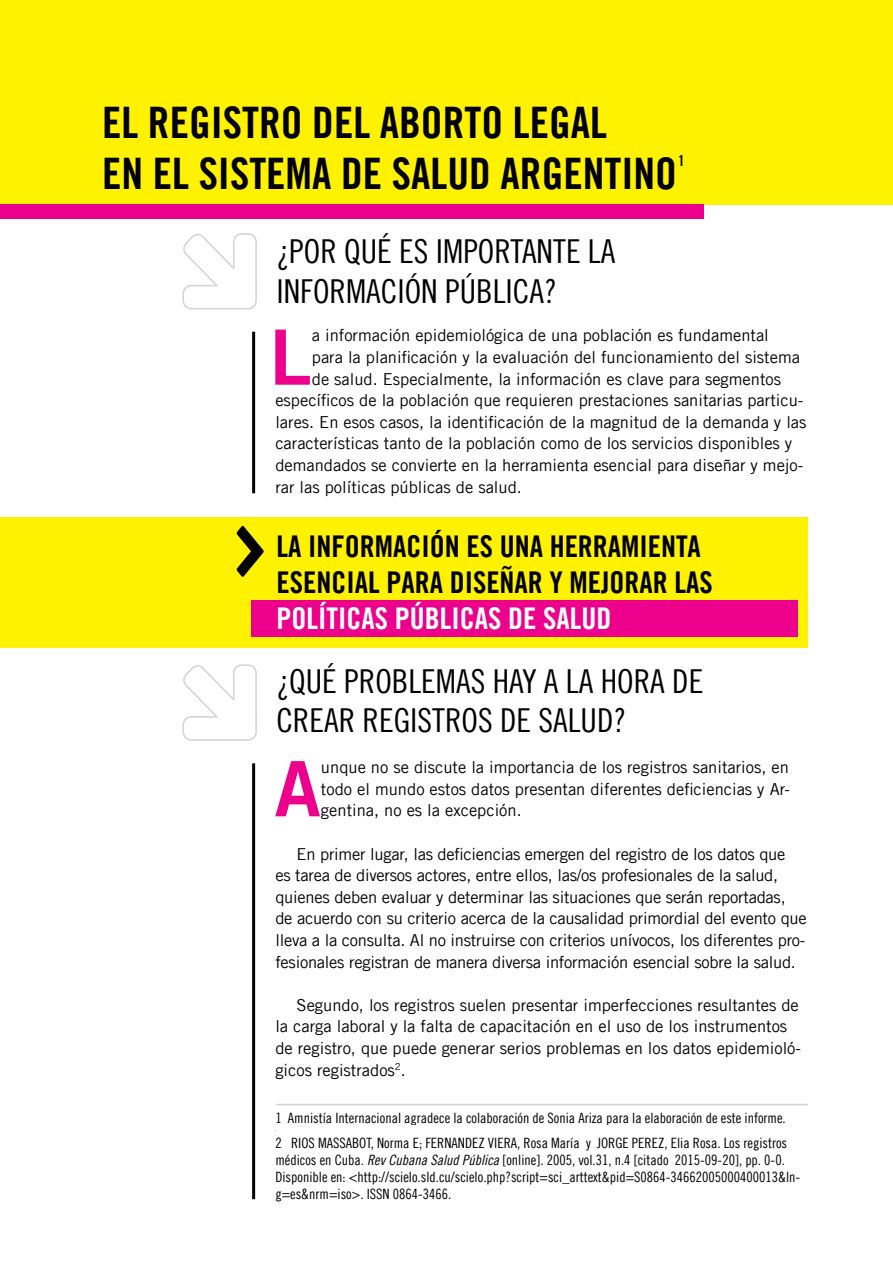
<style>
.page{position:relative;width:893px;height:1263px;background:#fff}
.page>*{position:absolute;margin:0;border:0;box-sizing:border-box;transform-origin:0 0}
.t1{font:76.35px "Amnesty Trade Gothic Bd 2";color:#ec008c}
.t2{font:43.5px "Amnesty Trade Gothic Bd Cn 20";color:#000}
.t3{font:33px/39.6px "Amnesty Trade Gothic Cn 18";color:#000}
.t4{font:30px "Amnesty Trade Gothic Bd Cn 20";color:#000}
.t5{font:30px "Amnesty Trade Gothic Bd Cn 20";color:#fff}
.t6{font:16.5px/21.6px "Amnesty Trade Gothic";color:#000}
.t7{font:15px "Amnesty Trade Gothic Bd Cn 20";color:#000}
.t8{font:14.25px/17.1px "Amnesty Trade Gothic Cn 18";color:#000}
.s1{font-family:"Amnesty Trade Gothic Cn 18 Obl"}
</style>
<div class="page">
<div style="left:0;top:0;width:893px;height:204px;background:#fff200"></div>
<div style="left:0;top:204px;width:703px;height:14px;background:#ec008c"></div>
<div style="left:0;top:517px;width:808px;height:130px;background:#fff200"></div>
<div style="left:251px;top:601px;width:546px;height:36px;background:#ec008c"></div>
<svg style="left:237px;top:526px;width:27px;height:51px"></svg>
<hr style="left:275px;top:1130px;width:533px;height:1px;background:#939598">
<hr style="left:252px;top:332px;width:3px;height:161px;background:#000">
<hr style="left:252px;top:763px;width:3px;height:436px;background:#000">
<svg style="left:182px;top:233px;width:75px;height:77px"></svg>
<svg style="left:182px;top:664px;width:75px;height:77px"></svg>
<hr style="left:276px;top:1104px;width:532px;height:1px;background:#d1d3d4">
<div style="left:276px;top:1125px;width:531px;height:7px;background:#fff"></div>
<h2 class="t2" style="left:102px;top:96px;width:66px">EL REGISTRO</h2>
<h2 class="t2" style="left:312px;top:96px;width:89px">DEL ABORTO</h2>
<h2 class="t2" style="left:513px;top:96px;width:20px">LEGAL</h2>
<h2 class="t2" style="left:102px;top:147px;width:117px">ENELSISTEMA</h2>
<h2 class="t2" style="left:341px;top:147px;width:71px">DE SALUD</h2>
<h2 class="t2" style="left:501px;top:147px;width:21px">ARGENTINO</h2>
<p class="t7" style="left:678px;top:152px;width:8px">1</p>
<h3 class="t3" style="left:276px;top:231px;width:341px">¿POR QUÉ ES IMPORTANTE LA<br>INFORMACIÓN PÚBLICA?</h3>
<h1 class="t1" style="left:269px;top:310px;width:44px">L</h1>
<p class="t6" style="left:312px;top:325px;width:458px">a información epidemiológica de una población es fundamental</p>
<p class="t6" style="left:312px;top:346px;width:490px">para la planificación y la evaluación del funcionamiento del sistema</p>
<p class="t6" style="left:312px;top:368px;width:471px">de salud. Especialmente, la información es clave para segmentos</p>
<p class="t6" style="left:275px;top:389px;width:529px">específicos de la población que requieren prestaciones sanitarias particu-</p>
<p class="t6" style="left:275px;top:411px;width:533px">lares. En esos casos, la identificación de la magnitud de la demanda y las</p>
<p class="t6" style="left:275px;top:433px;width:518px">características tanto de la población como de los servicios disponibles y</p>
<p class="t6" style="left:275px;top:454px;width:529px">demandados se convierte en la herramienta esencial para diseñar y mejo-</p>
<p class="t6" style="left:275px;top:476px;width:248px">rar las políticas públicas de salud.</p>
<h3 class="t4" style="left:276px;top:528px;width:85px">LA INFORMA</h3>
<h3 class="t4" style="left:406px;top:528px;width:173px">CIÓN ES UNA HERRAMIENTA</h3>
<h3 class="t4" style="left:276px;top:564px;width:14px">ESEN</h3>
<h3 class="t4" style="left:331px;top:564px;width:132px">CIAL PARA DISE</h3>
<h3 class="t4" style="left:500px;top:564px;width:125px">ÑAR Y MEJORAR</h3>
<h3 class="t4" style="left:675px;top:564px;width:13px">LAS</h3>
<h3 class="t5" style="left:276px;top:600px;width:281px">POLÍTI CAS PÚBLI CAS DE SALUD</h3>
<h3 class="t3" style="left:276px;top:661px;width:428px">¿QUÉ PROBLEMAS HAY A LA HORA DE<br>CREAR REGISTROS DE SALUD?</h3>
<h1 class="t1" style="left:274px;top:742px;width:48px">A</h1>
<p class="t6" style="left:321px;top:756px;width:471px;text-align:justify">unque no se discute la importancia de los registros sanitarios, en todo el mundo estos datos presentan diferentes deficiencias y Ar&shy;gentina, no es la excepción.</p>
<p class="t6" style="left:275px;top:843px;width:533px;text-indent:21px">En primer lugar, las deficiencias emergen del registro de los datos que<br>es tarea de diversos actores, entre ellos, las/os profesionales de la salud, quienes deben evaluar y determinar las situaciones que serán reportadas, de acuerdo con su criterio acerca de la causalidad primordial del evento que lleva a la consulta. Al no instruirse con criterios unívocos, los diferentes pro&shy;fesionales registran de manera diversa información esencial sobre la salud.</p>
<p class="t6" style="left:275px;top:994px;width:527px;text-indent:21px">Segundo, los registros suelen presentar imperfecciones resultantes de la carga laboral y la falta de capacitación en el uso de los instrumentos de registro, que puede generar serios problemas en los datos epidemioló&shy;gicos registrados<sup>2</sup>.</p>
<p class="t8" style="left:275px;top:1109px;width:512px">1 Amnistía Internacional agradece la colaboración de Sonia Ariza para la elaboración de este informe.</p>
<p class="t8" style="left:275px;top:1134px;width:526px">2 RIOS MASSABOT, Norma E; FERNANDEZ VIERA, Rosa María y JORGE PEREZ, Elia Rosa. Los registros médicos en Cuba. <span class="s1">Rev Cubana Salud Pública</span> [online]. 2005, vol.31, n.4 [citado 2015-09-20], pp. 0-0.<br>Disponible en: &lt;http://scielo.sld.cu/scielo.php?script=sci_arttext&amp;pid=S0864-34662005000400013&amp;ln&shy;g=es&amp;nrm=iso&gt;. ISSN 0864-3466.</p>
</div>
